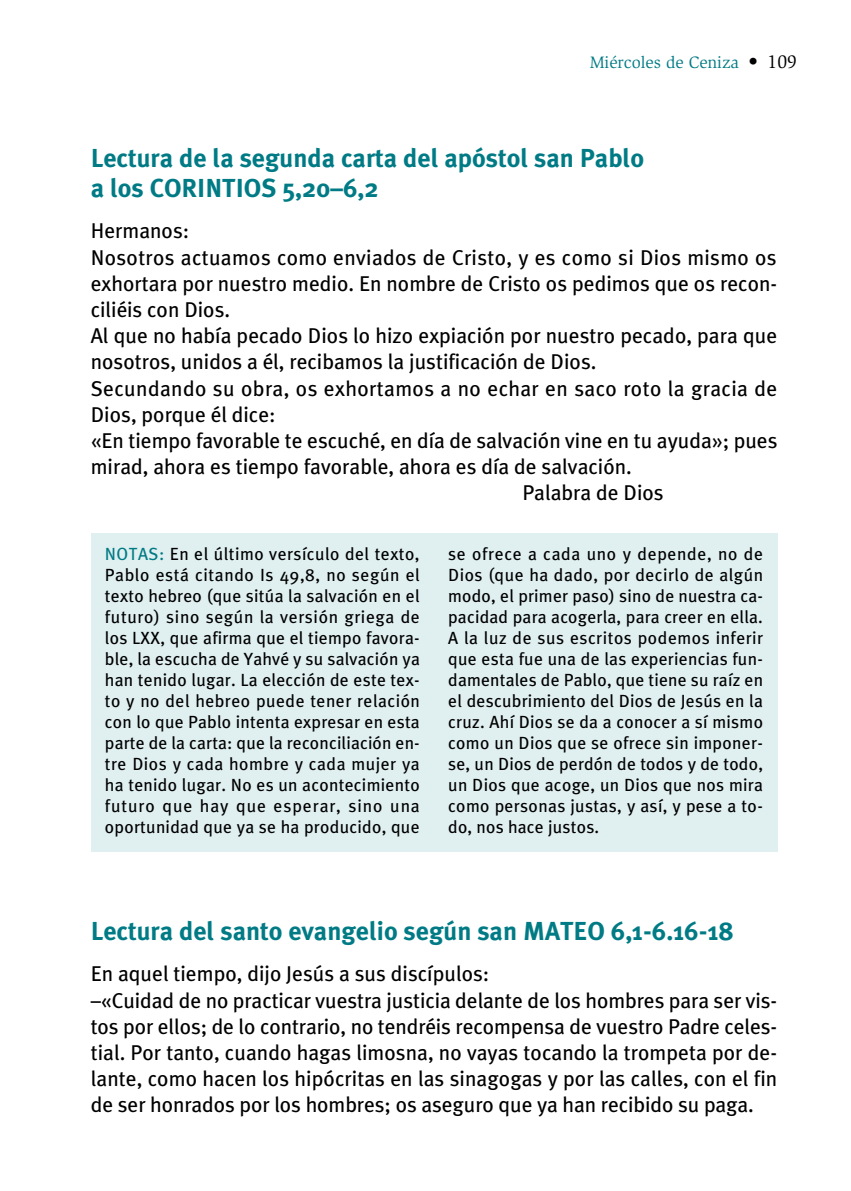
<style>
.page{position:relative;width:851px;height:1191px;background:#fff}
.page>*{position:absolute;margin:0;border:0;box-sizing:border-box;transform-origin:0 0}
.t1{font:700 26px/30px "Meta Plus";color:#007b85}
.t2{font:21.4px/26px "Meta Plus";color:#000}
.t3{font:17.6px/21px "Meta Plus";letter-spacing:.015em;color:#000;text-align:justify}
.t4{font:17px "Slimbach";color:#007b85}
.s1{font-size:19px;color:#000}
.s2{color:#007b85}
</style>
<div class="page">
<div style="left:91px;top:533px;width:686px;height:318px;background:#e0eff0"></div>
<p class="t4" style="left:589px;top:52px;width:209px">Miércoles de Ceniza <span class="s1">• 109</span></p>
<h1 class="t1" style="left:91px;top:143px;width:555px">Lectura de la segunda carta del apóstol san Pablo a los CORINTIOS 5,20–6,2</h1>
<p class="t2" style="left:91px;top:218px;width:100px">Hermanos:</p>
<p class="t2" style="left:91px;top:244px;width:687px">Nosotros actuamos como enviados de Cristo, y es como si Dios mismo os</p>
<p class="t2" style="left:91px;top:270px;width:687px">exhortara por nuestro medio. En nombre de Cristo os pedimos que os recon-</p>
<p class="t2" style="left:91px;top:296px;width:141px">ciliéis con Dios.</p>
<p class="t2" style="left:91px;top:322px;width:687px">Al que no había pecado Dios lo hizo expiación por nuestro pecado, para que</p>
<p class="t2" style="left:91px;top:348px;width:507px">nosotros, unidos a él, recibamos la justificación de Dios.</p>
<p class="t2" style="left:91px;top:375px;width:688px">Secundando su obra, os exhortamos a no echar en saco roto la gracia de</p>
<p class="t2" style="left:91px;top:401px;width:186px">Dios, porque él dice:</p>
<p class="t2" style="left:91px;top:427px;width:688px">«En tiempo favorable te escuché, en día de salvación vine en tu ayuda»; pues</p>
<p class="t2" style="left:91px;top:453px;width:542px">mirad, ahora es tiempo favorable, ahora es día de salvación.</p>
<p class="t2" style="left:522px;top:480px;width:143px">Palabra de Dios</p>
<p class="t3" style="left:105px;top:543px;width:316px"><span class="s2">NOTAS:</span> En el último versículo del texto, Pablo está citando Is 49,8, no según el texto hebreo (que sitúa la salvación en el futuro) sino según la versión griega de los LXX, que afirma que el tiempo favora&shy;ble, la escucha de Yahvé y su salvación ya han tenido lugar. La elección de este tex&shy;to y no del hebreo puede tener relación con lo que Pablo intenta expresar en esta parte de la carta: que la reconciliación en&shy;tre Dios y cada hombre y cada mujer ya ha tenido lugar. No es un acontecimiento futuro que hay que esperar, sino una oportunidad que ya se ha producido, que</p>
<p class="t3" style="left:448px;top:543px;width:316px">se ofrece a cada uno y depende, no de Dios (que ha dado, por decirlo de algún modo, el primer paso) sino de nuestra ca&shy;pacidad para acogerla, para creer en ella.<br>A la luz de sus escritos podemos inferir que esta fue una de las experiencias fun&shy;damentales de Pablo, que tiene su raíz en el descubrimiento del Dios de Jesús en la cruz. Ahí Dios se da a conocer a sí mismo como un Dios que se ofrece sin imponer&shy;se, un Dios de perdón de todos y de todo, un Dios que acoge, un Dios que nos mira como personas justas, y así, y pese a to&shy;do, nos hace justos.</p>
<h1 class="t1" style="left:91px;top:915px;width:644px">Lectura del santo evangelio según san MATEO 6,1-6.16-18</h1>
<p class="t2" style="left:91px;top:960px;width:688px">En aquel tiempo, dijo Jesús a sus discípulos:<br>–«Cuidad de no practicar vuestra justicia delante de los hombres para ser vis&shy;tos por ellos; de lo contrario, no tendréis recompensa de vuestro Padre celes&shy;tial. Por tanto, cuando hagas limosna, no vayas tocando la trompeta por de&shy;lante, como hacen los hipócritas en las sinagogas y por las calles, con el fin de ser honrados por los hombres; os aseguro que ya han recibido su paga.</p>
</div>
